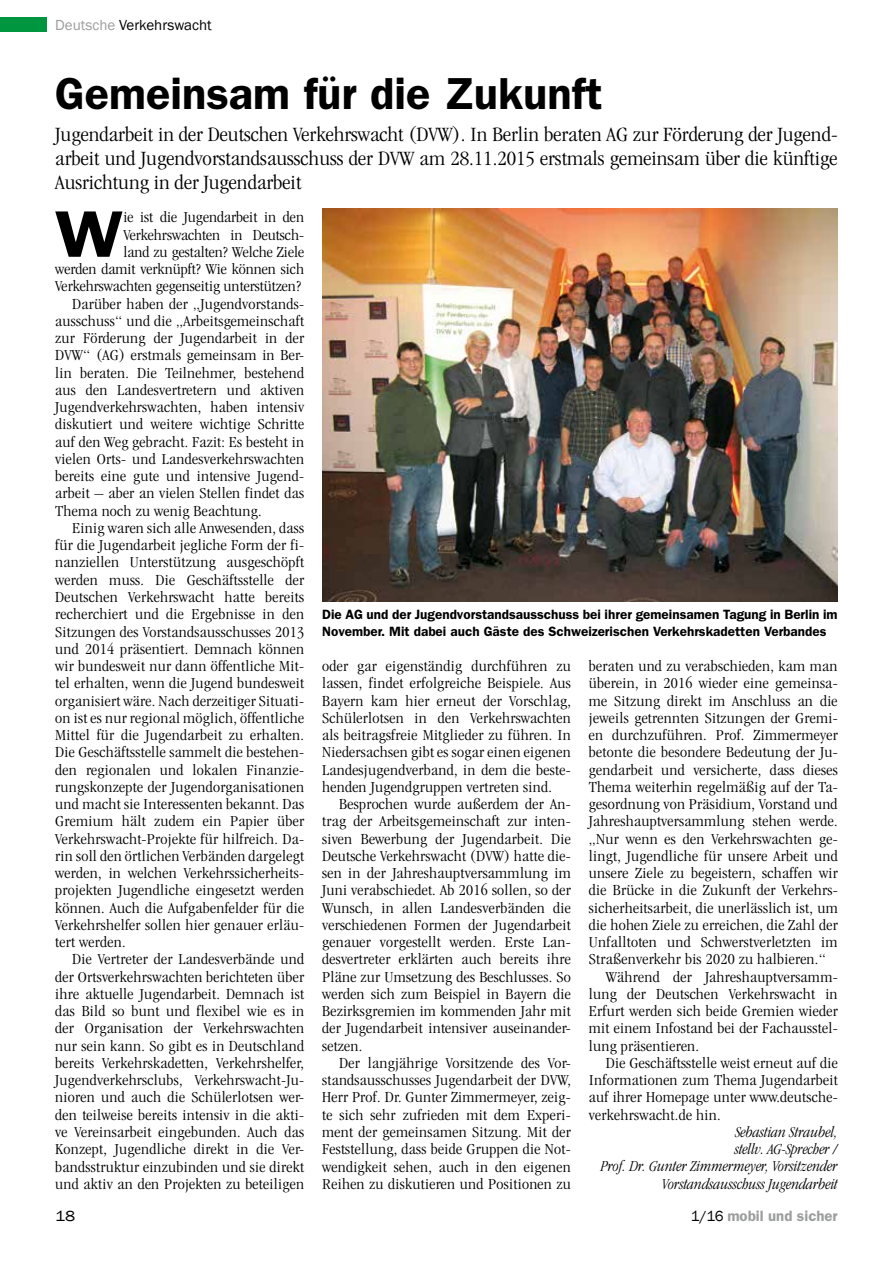
<style>
.page{position:relative;width:893px;height:1263px;background:#fff}
.page>*{position:absolute;margin:0;border:0;box-sizing:border-box;transform-origin:0 0}
.t1{font:600 66px "Franklin Gothic";color:#000;scale:1.15 1}
.t2{font:600 45px "Franklin Gothic";color:#000}
.t3{font:300 condensed 21px/24px "Garamond";color:#000;text-align:justify;scale:1.15 1}
.t4{font:300 condensed 15.75px/17.2px "Garamond";letter-spacing:.015em;color:#000;text-align:justify;scale:1.15 1}
.t5{font:italic 300 condensed 15.75px/17.2px "Garamond";color:#000;text-align:right}
.t6{font:15px "Franklin Gothic";color:#000}
.t7{font:600 15px "Franklin Gothic";color:#9c9d9d}
.t8{font:15px "Franklin Gothic";color:#000;scale:1.15 1}
.t9{font:600 13.5px/17.2px "Franklin Gothic";color:#000}
.s1{color:#9c9d9d}
.s2{font-weight:400;color:#000}
</style>
<div class="page">
<div style="left:0;top:17px;width:47px;height:15px;background:#00963f"></div>
<img style="left:322px;top:209px;width:516px;height:393px">
<p class="t6" style="left:55px;top:16px;width:158px"><span class="s1">Deutsche</span> Verkehrswacht</p>
<h2 class="t2" style="left:55px;top:67px;width:549px">Gemeinsam für die Zukunft</h2>
<h3 class="t3" style="left:55px;top:123px;width:682px">Jugendarbeit in der Deutschen Verkehrswacht (DVW). In Berlin beraten AG zur Förderung der Jugend&shy;arbeit und Jugendvorstandsausschuss der DVW am 28.11.2015 erstmals gemeinsam über die künftige Ausrichtung in der Jugendarbeit</h3>
<h1 class="t1" style="left:55px;top:195px;width:61px">W</h1>
<p class="t4" style="left:123px;top:209px;width:159px">ie ist die Jugendarbeit in den</p>
<p class="t4" style="left:123px;top:226px;width:159px">Verkehrswachten in Deutsch-</p>
<p class="t4" style="left:123px;top:243px;width:159px">land zu gestalten? Welche Ziele</p>
<p class="t4" style="left:55px;top:260px;width:218px">werden damit verknüpft? Wie können sich</p>
<p class="t4" style="left:55px;top:278px;width:215px">Verkehrswachten gegenseitig unterstützen?</p>
<p class="t4" style="left:72px;top:295px;width:203px">Darüber haben der „Jugendvorstands-</p>
<p class="t4" style="left:55px;top:312px;width:218px">ausschuss“ und die „Arbeitsgemeinschaft</p>
<p class="t4" style="left:55px;top:329px;width:218px">zur Förderung der Jugendarbeit in der</p>
<p class="t4" style="left:55px;top:347px;width:218px">DVW“ (AG) erstmals gemeinsam in Ber-</p>
<p class="t4" style="left:55px;top:364px;width:218px">lin beraten. Die Teilnehmer, bestehend</p>
<p class="t4" style="left:55px;top:381px;width:218px">aus den Landesvertretern und aktiven</p>
<p class="t4" style="left:55px;top:399px;width:218px">Jugendverkehrswachten, haben intensiv</p>
<p class="t4" style="left:55px;top:416px;width:218px">diskutiert und weitere wichtige Schritte</p>
<p class="t4" style="left:55px;top:433px;width:218px">auf den Weg gebracht. Fazit: Es besteht in</p>
<p class="t4" style="left:55px;top:450px;width:218px">vielen Orts- und Landesverkehrswachten</p>
<p class="t4" style="left:55px;top:468px;width:218px">bereits eine gute und intensive Jugend-</p>
<p class="t4" style="left:55px;top:485px;width:218px">arbeit – aber an vielen Stellen findet das</p>
<p class="t4" style="left:55px;top:502px;width:181px">Thema noch zu wenig Beachtung.</p>
<p class="t4" style="left:72px;top:519px;width:203px">Einig waren sich alle Anwesenden, dass</p>
<p class="t4" style="left:55px;top:537px;width:218px">für die Jugendarbeit jegliche Form der fi-</p>
<p class="t4" style="left:55px;top:554px;width:218px">nanziellen Unterstützung ausgeschöpft</p>
<p class="t4" style="left:55px;top:571px;width:218px">werden muss. Die Geschäftsstelle der</p>
<p class="t4" style="left:55px;top:588px;width:218px">Deutschen Verkehrswacht hatte bereits</p>
<p class="t4" style="left:55px;top:606px;width:218px">recherchiert und die Ergebnisse in den</p>
<p class="t4" style="left:55px;top:623px;width:218px">Sitzungen des Vorstandsausschusses 2013</p>
<p class="t4" style="left:55px;top:640px;width:218px">und 2014 präsentiert. Demnach können</p>
<p class="t4" style="left:55px;top:657px;width:218px">wir bundesweit nur dann öffentliche Mit-</p>
<p class="t4" style="left:55px;top:675px;width:218px">tel erhalten, wenn die Jugend bundesweit</p>
<p class="t4" style="left:55px;top:692px;width:218px">organisiert wäre. Nach derzeitiger Situati-</p>
<p class="t4" style="left:55px;top:709px;width:218px">on ist es nur regional möglich, öffentliche</p>
<p class="t4" style="left:55px;top:726px;width:218px">Mittel für die Jugendarbeit zu erhalten.</p>
<p class="t4" style="left:55px;top:744px;width:218px">Die Geschäftsstelle sammelt die bestehen-</p>
<p class="t4" style="left:55px;top:761px;width:218px">den regionalen und lokalen Finanzie-</p>
<p class="t4" style="left:55px;top:778px;width:218px">rungskonzepte der Jugendorganisationen</p>
<p class="t4" style="left:55px;top:795px;width:218px">und macht sie Interessenten bekannt. Das</p>
<p class="t4" style="left:55px;top:813px;width:218px">Gremium hält zudem ein Papier über</p>
<p class="t4" style="left:55px;top:830px;width:218px">Verkehrswacht-Projekte für hilfreich. Da-</p>
<p class="t4" style="left:55px;top:847px;width:218px">rin soll den örtlichen Verbänden dargelegt</p>
<p class="t4" style="left:55px;top:864px;width:218px">werden, in welchen Verkehrssicherheits-</p>
<p class="t4" style="left:55px;top:882px;width:218px">projekten Jugendliche eingesetzt werden</p>
<p class="t4" style="left:55px;top:899px;width:218px">können. Auch die Aufgabenfelder für die</p>
<p class="t4" style="left:55px;top:916px;width:218px">Verkehrshelfer sollen hier genauer erläu-</p>
<p class="t4" style="left:55px;top:933px;width:63px">tert werden.</p>
<p class="t4" style="left:72px;top:951px;width:203px">Die Vertreter der Landesverbände und</p>
<p class="t4" style="left:55px;top:968px;width:218px">der Ortsverkehrswachten berichteten über</p>
<p class="t4" style="left:55px;top:985px;width:218px">ihre aktuelle Jugendarbeit. Demnach ist</p>
<p class="t4" style="left:55px;top:1003px;width:218px">das Bild so bunt und flexibel wie es in</p>
<p class="t4" style="left:55px;top:1020px;width:218px">der Organisation der Verkehrswachten</p>
<p class="t4" style="left:55px;top:1037px;width:218px">nur sein kann. So gibt es in Deutschland</p>
<p class="t4" style="left:55px;top:1054px;width:218px">bereits Verkehrskadetten, Verkehrshelfer,</p>
<p class="t4" style="left:55px;top:1072px;width:218px">Jugendverkehrsclubs, Verkehrswacht-Ju-</p>
<p class="t4" style="left:55px;top:1089px;width:218px">nioren und auch die Schülerlotsen wer-</p>
<p class="t4" style="left:55px;top:1106px;width:218px">den teilweise bereits intensiv in die akti-</p>
<p class="t4" style="left:55px;top:1123px;width:218px">ve Vereinsarbeit eingebunden. Auch das</p>
<p class="t4" style="left:55px;top:1141px;width:218px">Konzept, Jugendliche direkt in die Ver-</p>
<p class="t4" style="left:55px;top:1158px;width:218px">bandsstruktur einzubinden und sie direkt</p>
<p class="t4" style="left:55px;top:1175px;width:218px">und aktiv an den Projekten zu beteiligen</p>
<p class="t9" style="left:322px;top:606px;width:517px">Die AG und der Jugendvorstandsausschuss bei ihrer gemeinsamen Tagung in Berlin im<br>November. Mit dabei auch Gäste des Schweizerischen Verkehrskadetten Verbandes</p>
<p class="t4" style="left:322px;top:657px;width:218px">oder gar eigenständig durchführen zu lassen, findet erfolgreiche Beispiele. Aus Bayern kam hier erneut der Vorschlag, Schülerlotsen in den Verkehrswachten als beitragsfreie Mitglieder zu führen. In Niedersachsen gibt es sogar einen eigenen Landesjugendverband, in dem die beste&shy;henden Jugendgruppen vertreten sind.</p>
<p class="t4" style="left:322px;top:795px;width:218px;text-indent:17px">Besprochen wurde außerdem der An&shy;trag der Arbeitsgemeinschaft zur inten&shy;siven Bewerbung der Jugendarbeit. Die Deutsche Verkehrswacht (DVW) hatte die&shy;sen in der Jahreshauptversammlung im Juni verabschiedet. Ab 2016 sollen, so der Wunsch, in allen Landesverbänden die verschiedenen Formen der Jugendarbeit genauer vorgestellt werden. Erste Lan&shy;desvertreter erklärten auch bereits ihre Pläne zur Umsetzung des Beschlusses. So werden sich zum Beispiel in Bayern die Bezirksgremien im kommenden Jahr mit der Jugendarbeit intensiver auseinander&shy;setzen.</p>
<p class="t4" style="left:322px;top:1054px;width:218px;text-indent:17px">Der langjährige Vorsitzende des Vor&shy;standsausschusses Jugendarbeit der DVW, Herr Prof. Dr. Gunter Zimmermeyer, zeig&shy;te sich sehr zufrieden mit dem Experi&shy;ment der gemeinsamen Sitzung. Mit der Feststellung, dass beide Gruppen die Not&shy;wendigkeit sehen, auch in den eigenen Reihen zu diskutieren und Positionen zu</p>
<p class="t4" style="left:589px;top:657px;width:218px">beraten und zu verabschieden, kam man</p>
<p class="t4" style="left:589px;top:675px;width:218px">überein, in 2016 wieder eine gemeinsa-</p>
<p class="t4" style="left:589px;top:692px;width:218px">me Sitzung direkt im Anschluss an die</p>
<p class="t4" style="left:589px;top:709px;width:218px">jeweils getrennten Sitzungen der Gremi-</p>
<p class="t4" style="left:589px;top:726px;width:218px">en durchzuführen. Prof. Zimmermeyer</p>
<p class="t4" style="left:589px;top:744px;width:218px">betonte die besondere Bedeutung der Ju-</p>
<p class="t4" style="left:589px;top:761px;width:218px">gendarbeit und versicherte, dass dieses</p>
<p class="t4" style="left:589px;top:778px;width:218px">Thema weiterhin regelmäßig auf der Ta-</p>
<p class="t4" style="left:589px;top:795px;width:218px">gesordnung von Präsidium, Vorstand und</p>
<p class="t4" style="left:589px;top:813px;width:218px">Jahreshauptversammlung stehen werde.</p>
<p class="t4" style="left:589px;top:830px;width:218px">„Nur wenn es den Verkehrswachten ge-</p>
<p class="t4" style="left:589px;top:847px;width:218px">lingt, Jugendliche für unsere Arbeit und</p>
<p class="t4" style="left:589px;top:864px;width:218px">unsere Ziele zu begeistern, schaffen wir</p>
<p class="t4" style="left:589px;top:882px;width:218px">die Brücke in die Zukunft der Verkehrs-</p>
<p class="t4" style="left:589px;top:899px;width:218px">sicherheitsarbeit, die unerlässlich ist, um</p>
<p class="t4" style="left:589px;top:916px;width:218px">die hohen Ziele zu erreichen, die Zahl der</p>
<p class="t4" style="left:589px;top:933px;width:218px">Unfalltoten und Schwerstverletzten im</p>
<p class="t4" style="left:589px;top:951px;width:207px">Straßenverkehr bis 2020 zu halbieren.“</p>
<p class="t4" style="left:606px;top:968px;width:203px">Während der Jahreshauptversamm-</p>
<p class="t4" style="left:589px;top:985px;width:218px">lung der Deutschen Verkehrswacht in</p>
<p class="t4" style="left:589px;top:1003px;width:218px">Erfurt werden sich beide Gremien wieder</p>
<p class="t4" style="left:589px;top:1020px;width:218px">mit einem Infostand bei der Fachausstel-</p>
<p class="t4" style="left:589px;top:1037px;width:97px">lung präsentieren.</p>
<p class="t4" style="left:606px;top:1054px;width:203px">Die Geschäftsstelle weist erneut auf die</p>
<p class="t4" style="left:589px;top:1072px;width:218px">Informationen zum Thema Jugendarbeit</p>
<p class="t4" style="left:589px;top:1089px;width:218px">auf ihrer Homepage unter www.deutsche-</p>
<p class="t4" style="left:589px;top:1106px;width:116px">verkehrswacht.de hin.</p>
<p class="t5" style="left:601px;top:1123px;width:239px">Sebastian Straubel,<br>stellv. AG-Sprecher /<br>Prof. Dr. Gunter Zimmermeyer, Vorsitzender<br>Vorstandsausschuss Jugendarbeit</p>
<p class="t8" style="left:55px;top:1207px;width:19px">18</p>
<p class="t7" style="left:691px;top:1207px;width:148px"><span class="s2">1/16</span> mobil und sicher</p>
</div>
